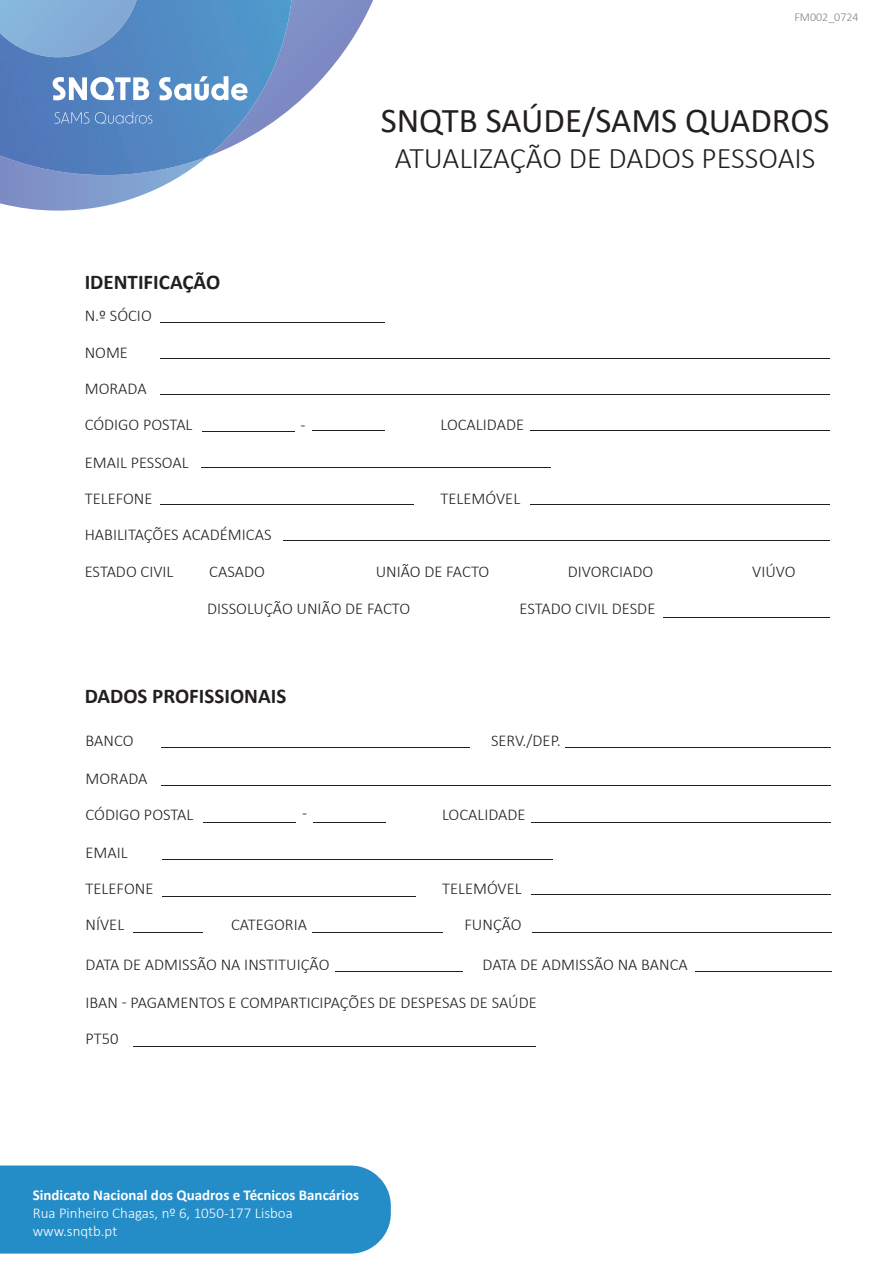
<style>
.page{position:relative;width:893px;height:1263px;background:#fff}
.page>*{position:absolute;margin:0;border:0;box-sizing:border-box;transform-origin:0 0}
.t1{font:34.95px "Calibri";color:#231f20}
.t2{font:300 30px "Calibri";color:#231f20}
.t3{font:700 21px "Calibri";color:#231f20}
.t4{font:300 16.5px/36px "Calibri";color:#231f20}
.t5{font:300 15px/18px "Calibri";color:#fff}
.t6{font:700 15px "Calibri";color:#fff}
.t7{font:300 12px "Calibri";color:#808180}
</style>
<div class="page">
<svg style="left:291px;top:0;width:82px;height:108px"></svg>
<svg style="left:0;top:175px;width:182px;height:36px"></svg>
<img style="left:0;top:0;width:291px;height:175px">
<div style="left:0;top:1165px;width:391px;height:88px;background:#248dc7"></div>
<hr style="left:160px;top:358px;width:670px;height:1px;background:#231f20">
<hr style="left:160px;top:394px;width:670px;height:1px;background:#231f20">
<hr style="left:202px;top:431px;width:92px;height:1px;background:#231f20">
<hr style="left:312px;top:430px;width:72px;height:1px;background:#231f20">
<hr style="left:530px;top:430px;width:300px;height:1px;background:#231f20">
<hr style="left:663px;top:617px;width:167px;height:1px;background:#231f20">
<hr style="left:160px;top:322px;width:225px;height:1px;background:#231f20">
<hr style="left:202px;top:467px;width:349px;height:1px;background:#231f20">
<hr style="left:160px;top:504px;width:254px;height:1px;background:#231f20">
<hr style="left:283px;top:540px;width:547px;height:1px;background:#231f20">
<hr style="left:530px;top:504px;width:300px;height:1px;background:#231f20">
<hr style="left:161px;top:785px;width:669px;height:1px;background:#231f20">
<hr style="left:161px;top:747px;width:308px;height:1px;background:#231f20">
<hr style="left:565px;top:747px;width:265px;height:1px;background:#231f20">
<hr style="left:203px;top:822px;width:93px;height:1px;background:#231f20">
<hr style="left:314px;top:822px;width:72px;height:1px;background:#231f20">
<hr style="left:531px;top:822px;width:300px;height:1px;background:#231f20">
<hr style="left:162px;top:859px;width:390px;height:1px;background:#231f20">
<hr style="left:162px;top:896px;width:253px;height:1px;background:#231f20">
<hr style="left:531px;top:894px;width:300px;height:1px;background:#231f20">
<hr style="left:133px;top:932px;width:70px;height:1px;background:#231f20">
<hr style="left:532px;top:932px;width:299px;height:1px;background:#231f20">
<hr style="left:312px;top:932px;width:130px;height:1px;background:#231f20">
<hr style="left:335px;top:971px;width:128px;height:1px;background:#231f20">
<hr style="left:695px;top:971px;width:136px;height:1px;background:#231f20">
<hr style="left:133px;top:1046px;width:403px;height:1px;background:#231f20">
<svg style="left:53px;top:77px;width:96px;height:23px"></svg>
<svg style="left:159px;top:76px;width:89px;height:24px"></svg>
<svg style="left:55px;top:112px;width:34px;height:12px"></svg>
<svg style="left:95px;top:112px;width:57px;height:12px"></svg>
<p class="t7" style="left:794px;top:9px;width:66px">FM002_0724</p>
<h1 class="t1" style="left:381px;top:96px;width:450px">SNQTB SAÚDE/SAMS QUADROS</h1>
<p class="t3" style="left:85px;top:267px;width:137px">IDENTIFICAÇÃO</p>
<p class="t4" style="left:85px;top:297px;width:69px">N.º SÓCIO</p>
<p class="t4" style="left:85px;top:334px;width:109px">NOME<br>MORADA<br>CÓDIGO POSTAL</p>
<h2 class="t2" style="left:395px;top:140px;width:422px">ATUALIZAÇÃO DE DADOS PESSOAIS</h2>
<p class="t4" style="left:300px;top:406px;width:7px">-</p>
<p class="t4" style="left:440px;top:406px;width:85px">LOCALIDADE</p>
<p class="t4" style="left:85px;top:444px;width:188px">EMAIL PESSOAL<br>TELEFONE<br>HABILITAÇÕES ACADÉMICAS</p>
<p class="t4" style="left:85px;top:553px;width:90px">ESTADO CIVIL</p>
<p class="t4" style="left:440px;top:480px;width:81px">TELEMÓVEL</p>
<p class="t4" style="left:209px;top:553px;width:57px">CASADO</p>
<p class="t4" style="left:376px;top:553px;width:115px">UNIÃO DE FACTO</p>
<p class="t4" style="left:568px;top:553px;width:87px">DIVORCIADO</p>
<p class="t4" style="left:207px;top:591px;width:204px">DISSOLUÇÃO UNIÃO DE FACTO</p>
<p class="t4" style="left:519px;top:591px;width:137px">ESTADO CIVIL DESDE</p>
<p class="t3" style="left:85px;top:681px;width:203px">DADOS PROFISSIONAIS</p>
<p class="t4" style="left:86px;top:723px;width:49px">BANCO</p>
<p class="t4" style="left:491px;top:722px;width:71px">SERV./DEP.</p>
<p class="t4" style="left:86px;top:760px;width:109px">MORADA<br>CÓDIGO POSTAL</p>
<p class="t4" style="left:302px;top:794px;width:7px">-</p>
<p class="t4" style="left:442px;top:797px;width:85px">LOCALIDADE</p>
<p class="t4" style="left:86px;top:834px;width:69px">EMAIL<br>TELEFONE</p>
<p class="t4" style="left:442px;top:870px;width:81px">TELEMÓVEL</p>
<p class="t4" style="left:86px;top:906px;width:40px">NÍVEL</p>
<p class="t4" style="left:231px;top:906px;width:77px">CATEGORIA</p>
<p class="t4" style="left:464px;top:906px;width:59px">FUNÇÃO</p>
<p class="t4" style="left:86px;top:946px;width:245px">DATA DE ADMISSÃO NA INSTITUIÇÃO</p>
<p class="t4" style="left:483px;top:946px;width:207px">DATA DE ADMISSÃO NA BANCA</p>
<p class="t4" style="left:86px;top:984px;width:453px">IBAN PAGAMENTOS E COMPARTICIPAÇÕES DE DESPESAS DE SAÚDE</p>
<p class="t4" style="left:86px;top:1020px;width:34px">PT50</p>
<p class="t6" style="left:33px;top:1185px;width:328px">Sindicato Nacional dos Quadros e Técnicos Bancários</p>
<p class="t5" style="left:33px;top:1204px;width:261px">Rua Pinheiro Chagas, nº 6, 1050-177 Lisboa www.snqtb.pt</p>
<p class="t4" style="left:752px;top:553px;width:45px">VIÚVO</p>
</div>
